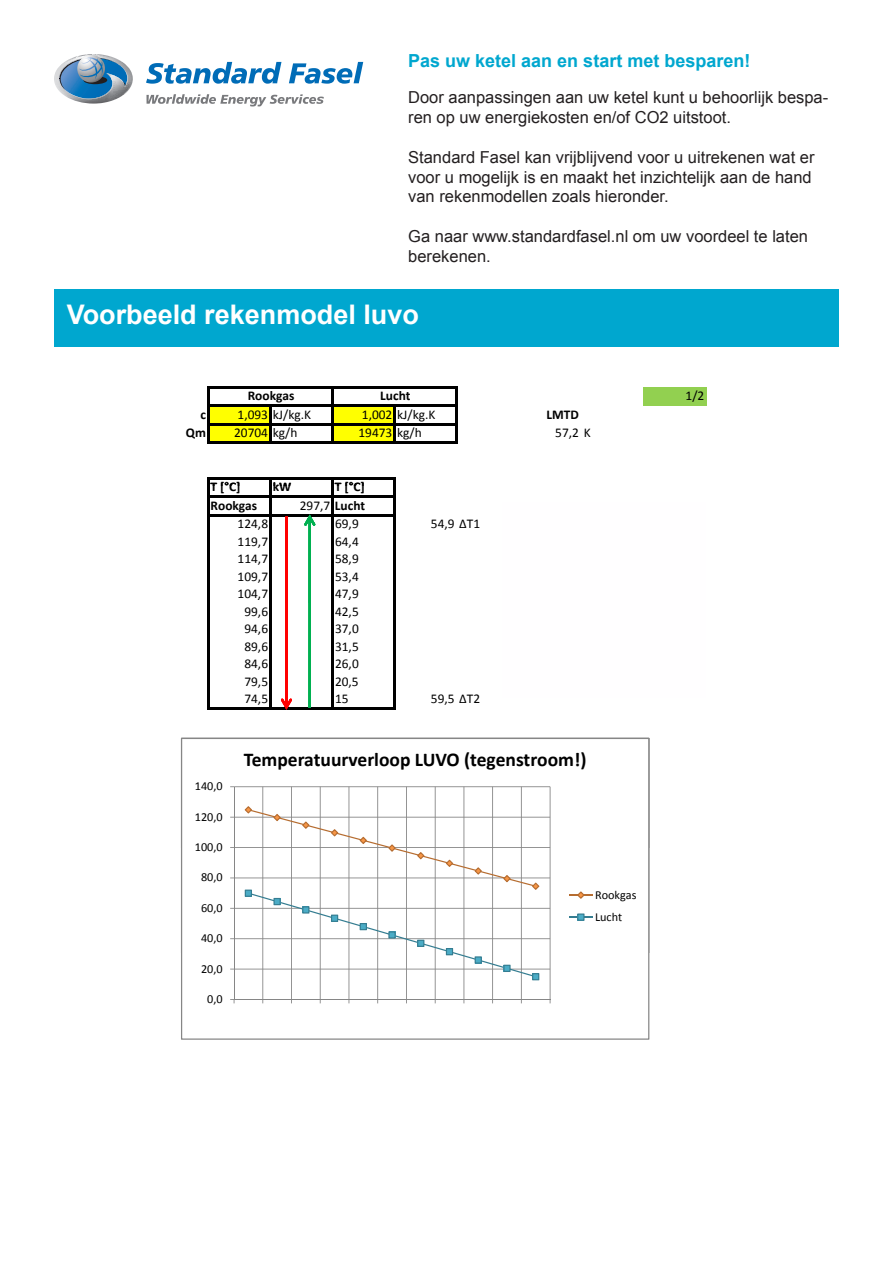
<style>
.page{position:relative;width:893px;height:1263px;background:#fff}
.page>*{position:absolute;margin:0;border:0;box-sizing:border-box;transform-origin:0 0}
.t1{font:700 27px "Arial";color:#fff}
.t2{font:700 19.5px "Calibri";color:#000}
.t3{font:700 18px "Arial";color:#00a7cf}
.t4{font:16.5px/19.8px "Arial";color:#231f20}
.t5{font:13.35px/17.5px "Calibri";color:#000;text-align:center}
.t6{font:700 13.35px "Calibri";color:#000}
.t7{font:12.15px/22px "Calibri";color:#000}
.s1{font-weight:700}
</style>
<div class="page">
<svg style="left:54px;top:54px;width:79px;height:50px"></svg>
<svg style="left:146px;top:62px;width:135px;height:22px"></svg>
<svg style="left:289px;top:62px;width:74px;height:22px"></svg>
<svg style="left:146px;top:94px;width:178px;height:12px"></svg>
<div style="left:54px;top:289px;width:785px;height:58px;background:#00a7cf"></div>
<div style="left:643px;top:388px;width:64px;height:18px;background:#92d050"></div>
<div style="left:208px;top:406px;width:63px;height:37px;background:#ff0"></div>
<div style="left:333px;top:406px;width:62px;height:37px;background:#ff0"></div>
<hr style="left:207px;top:386px;width:2px;height:58px;background:#000">
<hr style="left:269px;top:407px;width:3px;height:37px;background:#000">
<hr style="left:331px;top:389px;width:3px;height:55px;background:#000">
<hr style="left:394px;top:407px;width:2px;height:37px;background:#000">
<hr style="left:456px;top:389px;width:2px;height:55px;background:#000">
<hr style="left:209px;top:386px;width:249px;height:3px;background:#000">
<hr style="left:209px;top:405px;width:249px;height:2px;background:#000">
<hr style="left:209px;top:423px;width:249px;height:2px;background:#000">
<hr style="left:209px;top:441px;width:249px;height:3px;background:#000">
<hr style="left:207px;top:477px;width:2px;height:125px;background:#000">
<hr style="left:269px;top:480px;width:3px;height:122px;background:#000">
<hr style="left:331px;top:480px;width:3px;height:122px;background:#000">
<hr style="left:394px;top:480px;width:2px;height:122px;background:#000">
<hr style="left:209px;top:477px;width:187px;height:3px;background:#000">
<hr style="left:209px;top:496px;width:187px;height:2px;background:#000">
<hr style="left:209px;top:514px;width:187px;height:2px;background:#000">
<hr style="left:207px;top:585px;width:2px;height:125px;background:#000">
<hr style="left:269px;top:585px;width:3px;height:125px;background:#000">
<hr style="left:331px;top:585px;width:3px;height:125px;background:#000">
<hr style="left:394px;top:585px;width:2px;height:125px;background:#000">
<hr style="left:209px;top:707px;width:187px;height:3px;background:#000">
<svg style="left:304px;top:515px;width:11px;height:193px"></svg>
<svg style="left:281px;top:516px;width:11px;height:194px"></svg>
<svg style="left:181px;top:738px;width:468px;height:302px"></svg>
<p class="t3" style="left:408px;top:49px;width:344px">Pas uw ketel aan en start met besparen!</p>
<p class="t4" style="left:408px;top:88px;width:422px">Door aanpassingen aan uw ketel kunt u behoorlijk bespa&shy;ren op uw energiekosten en/of CO2 uitstoot.</p>
<p class="t4" style="left:408px;top:147px;width:408px">Standard Fasel kan vrijblijvend voor u uitrekenen wat er voor u mogelijk is en maakt het inzichtelijk aan de hand van rekenmodellen zoals hieronder.</p>
<p class="t4" style="left:408px;top:227px;width:401px">Ga naar www.standardfasel.nl om uw voordeel te laten berekenen.</p>
<p class="t1" style="left:67px;top:297px;width:354px">Voorbeeld rekenmodel luvo</p>
<p class="t6" style="left:248px;top:387px;width:48px">Rookgas</p>
<p class="t6" style="left:380px;top:387px;width:32px">Lucht</p>
<p class="t6" style="left:200px;top:406px;width:7px">c</p>
<p class="t5" style="left:238px;top:406px;width:75px">1,093 kJ/kg.K</p>
<p class="t5" style="left:362px;top:406px;width:75px">1,002 kJ/kg.K</p>
<p class="t6" style="left:547px;top:406px;width:34px">LMTD</p>
<p class="t6" style="left:186px;top:424px;width:22px">Qm</p>
<p class="t5" style="left:234px;top:424px;width:65px">20704 kg/h</p>
<p class="t5" style="left:358px;top:424px;width:65px">19473 kg/h</p>
<p class="t5" style="left:555px;top:424px;width:37px">57,2 K</p>
<p class="t6" style="left:211px;top:478px;width:32px">T [°C]</p>
<p class="t6" style="left:273px;top:478px;width:20px">kW</p>
<p class="t6" style="left:335px;top:478px;width:32px">T [°C]</p>
<p class="t6" style="left:211px;top:497px;width:48px">Rookgas</p>
<p class="t5" style="left:300px;top:497px;width:67px">297,7 <span class="s1">Lucht</span></p>
<p class="t5" style="left:238px;top:515px;width:32px">124,8</p>
<p class="t5" style="left:335px;top:515px;width:25px">69,9</p>
<p class="t5" style="left:431px;top:515px;width:51px">54,9 ΔT1</p>
<p class="t5" style="left:238px;top:533px;width:32px">119,7</p>
<p class="t5" style="left:335px;top:533px;width:25px">64,4</p>
<p class="t5" style="left:238px;top:550px;width:32px">114,7</p>
<p class="t5" style="left:335px;top:550px;width:25px">58,9</p>
<p class="t5" style="left:238px;top:568px;width:32px">109,7</p>
<p class="t5" style="left:335px;top:568px;width:25px">53,4</p>
<p class="t5" style="left:238px;top:585px;width:32px">104 7</p>
<p class="t5" style="left:335px;top:585px;width:25px">47,9</p>
<p class="t5" style="left:244px;top:585px;width:25px">,<br>99,6</p>
<p class="t5" style="left:335px;top:603px;width:25px">42,5</p>
<p class="t5" style="left:244px;top:620px;width:25px">94,6</p>
<p class="t5" style="left:335px;top:620px;width:25px">37,0</p>
<p class="t5" style="left:244px;top:638px;width:25px">89,6</p>
<p class="t5" style="left:335px;top:638px;width:25px">31,5</p>
<p class="t5" style="left:244px;top:655px;width:25px">84,6</p>
<p class="t5" style="left:335px;top:655px;width:25px">26,0</p>
<p class="t5" style="left:244px;top:672px;width:25px">79,5</p>
<p class="t5" style="left:335px;top:672px;width:25px">20,5</p>
<p class="t5" style="left:244px;top:690px;width:25px">74,5</p>
<p class="t5" style="left:335px;top:690px;width:15px">15</p>
<p class="t5" style="left:431px;top:690px;width:51px">59,5 ΔT2</p>
<p class="t7" style="left:195px;top:775px;width:29px">140,0</p>
<p class="t7" style="left:195px;top:805px;width:29px">120,0</p>
<p class="t7" style="left:195px;top:836px;width:29px">100,0</p>
<p class="t7" style="left:201px;top:866px;width:23px">80,0</p>
<p class="t7" style="left:201px;top:897px;width:23px">60,0</p>
<p class="t7" style="left:201px;top:927px;width:23px">40,0</p>
<p class="t7" style="left:201px;top:957px;width:23px">20,0</p>
<p class="t7" style="left:207px;top:988px;width:17px">0,0</p>
<p class="t2" style="left:244px;top:747px;width:344px">Temperatuurverloop LUVO (tegenstroom!)</p>
<p class="t7" style="left:595px;top:884px;width:43px">Rookgas<br>Lucht</p>
<p class="t5" style="left:685px;top:387px;width:20px">1/2</p>
</div>
